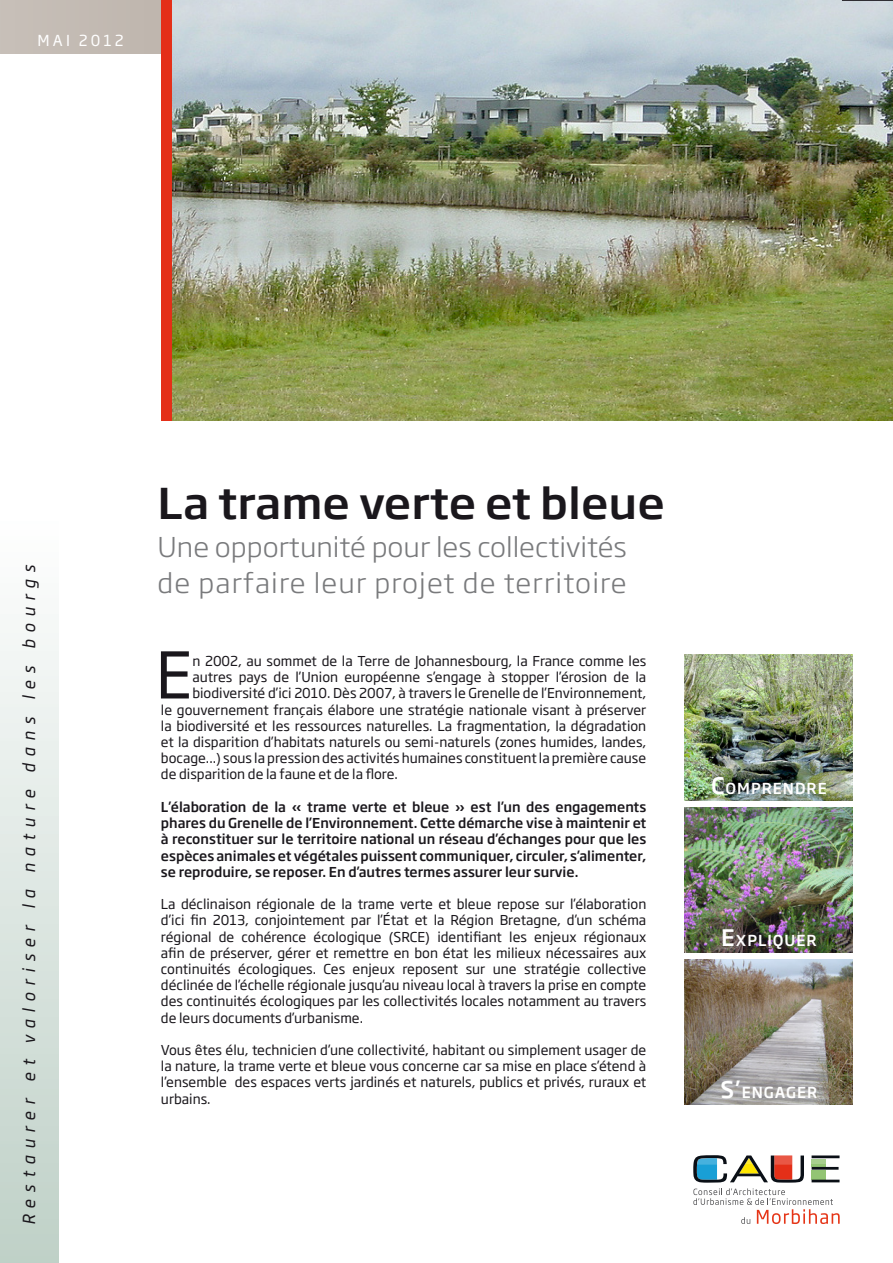
<style>
.page{position:relative;width:893px;height:1263px;background:#fff}
.page>*{position:absolute;margin:0;border:0;box-sizing:border-box;transform-origin:0 0}
.t1{font:63.45px "Soho Gothic Std";color:#1a171c}
.t2{font:500 42px "Soho Gothic Std";color:#1a171c;scale:1.08 1}
.t3{font:300 27px/36px "Soho Gothic Std";color:#797a7c;scale:1.05 1}
.t4{font:italic 16.5px "Soho Gothic Std";letter-spacing:.415em;color:#1a171c}
.t5{font:500 15px "Soho Gothic Std";letter-spacing:.065em;color:#fff}
.t6{font:15px "Soho Gothic Std";letter-spacing:.2em;color:#fff}
.t7{font:13.5px/16.2px "Soho Gothic Std";color:#1a171c;text-align:justify}
.t8{font:500 13.5px/16.2px "Soho Gothic Std";color:#1a171c;text-align:justify}
.s1{font-size:22.5px}
</style>
<div class="page">
<img style="left:172px;top:0;width:721px;height:421px">
<div style="left:161px;top:0;width:11px;height:421px;background:#e42f18"></div>
<div style="left:0;top:0;width:161px;height:54px;background:#bfb6ae"></div>
<svg style="left:693px;top:1155px;width:147px;height:69px"></svg>
<hr style="left:842px;top:0;width:51px;height:1px;background:#1a171c">
<img style="left:685px;top:959px;width:168px;height:146px">
<img style="left:685px;top:655px;width:168px;height:146px">
<img style="left:685px;top:807px;width:168px;height:146px">
<div style="left:0;top:502px;width:58px;height:761px;background:linear-gradient(to bottom,#fff,#bfd0c7)"></div>
<p class="t6" style="left:37px;top:31px;width:88px">Mai 2012</p>
<p class="t4" style="left:19px;top:1225px;width:662px;rotate:-90deg">Restaurer et valoriser la nature dans les bourgs</p>
<h2 class="t2" style="left:158px;top:476px;width:471px">La trame verte et bleue</h2>
<h3 class="t3" style="left:158px;top:529px;width:448px">Une opportunité pour les collectivités de parfaire leur projet de territoire</h3>
<h1 class="t1" style="left:156px;top:635px;width:38px">E</h1>
<p class="t7" style="left:192px;top:653px;width:456px">n 2002, au sommet de la Terre de Johannesbourg, la France comme les</p>
<p class="t7" style="left:192px;top:669px;width:455px">autres pays de l’Union européenne s’engage à stopper l’érosion de la</p>
<p class="t7" style="left:192px;top:686px;width:455px">biodiversité d’ici 2010. Dès 2007, à travers le Grenelle de l’Environnement,</p>
<p class="t7" style="left:161px;top:702px;width:487px">le gouvernement français élabore une stratégie nationale visant à préserver</p>
<p class="t7" style="left:161px;top:718px;width:487px">la biodiversité et les ressources naturelles. La fragmentation, la dégradation</p>
<p class="t7" style="left:161px;top:734px;width:487px">et la disparition d’habitats naturels ou semi-naturels (zones humides, landes,</p>
<p class="t7" style="left:161px;top:750px;width:487px">bocage...) sous la pression des activités humaines constituent la première cause</p>
<p class="t7" style="left:161px;top:767px;width:239px">de disparition de la faune et de la flore.</p>
<p class="t8" style="left:161px;top:799px;width:487px">L’élaboration de la « trame verte et bleue » est l’un des engagements phares du Grenelle de l’Environnement. Cette démarche vise à maintenir et à reconstituer sur le territoire national un réseau d’échanges pour que les espèces animales et végétales puissent communiquer, circuler, s’alimenter, se reproduire, se reposer. En d’autres termes assurer leur survie.</p>
<p class="t7" style="left:161px;top:896px;width:487px">La déclinaison régionale de la trame verte et bleue repose sur l’élaboration d’ici fin 2013, conjointement par l’État et la Région Bretagne, d’un schéma régional de cohérence écologique (SRCE) identifiant les enjeux régionaux afin de préserver, gérer et remettre en bon état les milieux nécessaires aux continuités écologiques. Ces enjeux reposent sur une stratégie collective déclinée de l’échelle régionale jusqu’au niveau local à travers la prise en compte des continuités écologiques par les collectivités locales notamment au travers de leurs documents d’urbanisme.</p>
<p class="t7" style="left:161px;top:1042px;width:487px">Vous êtes élu, technicien d’une collectivité, habitant ou simplement usager de la nature, la trame verte et bleue vous concerne car sa mise en place s’étend à l’ensemble des espaces verts jardinés et naturels, publics et privés, ruraux et urbains.</p>
<p class="t5" style="left:711px;top:779px;width:117px"><span class="s1">C</span>OMPRENDRE</p>
<p class="t5" style="left:721px;top:930px;width:97px"><span class="s1">E</span>XPLIQUER</p>
<p class="t5" style="left:720px;top:1083px;width:98px"><span class="s1">S’</span>ENGAGER</p>
</div>
